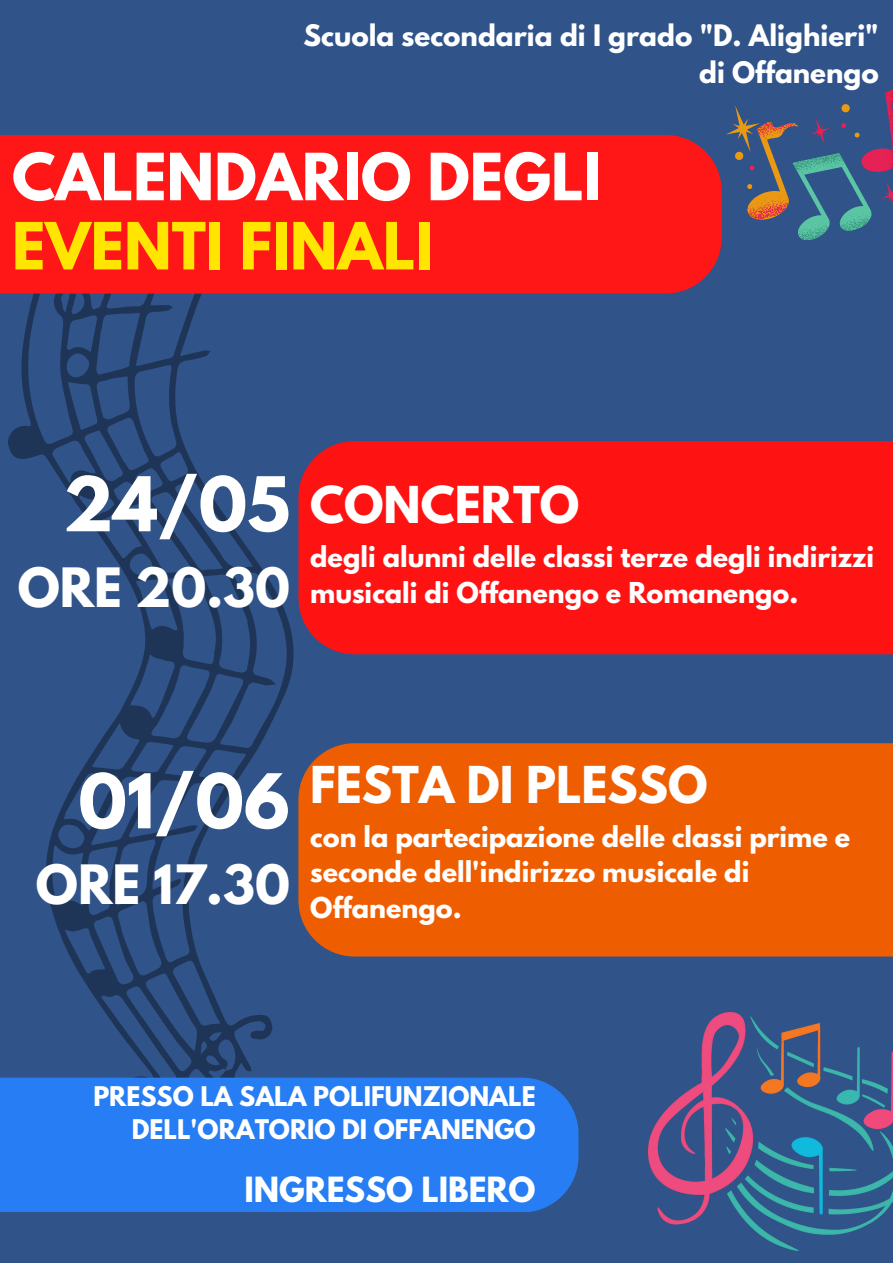
<style>
.page{position:relative;width:893px;height:1263px;background:#305389}
.page>*{position:absolute;margin:0;border:0;box-sizing:border-box;transform-origin:0 0}
.t1{font:700 66.75px "League Spartan";color:#fff}
.t2{font:700 57.6px "League Spartan";color:#fff}
.t3{font:700 57.6px "League Spartan";color:#ffe500}
.t4{font:700 48px "League Spartan";color:#fff}
.t5{font:700 45px "League Spartan";color:#fff}
.t6{font:700 30.75px "League Spartan";color:#fff}
.t7{font:700 26.25px/36.6px "League Spartan";color:#fff;text-align:right}
.t8{font:700 25.5px/35.5px "League Spartan";color:#fff}
.t9{font:700 24px/33.2px "League Spartan";color:#fff;text-align:right}
</style>
<div class="page">
<svg style="left:8px;top:294px;width:599px;height:862px"></svg>
<svg style="left:726px;top:89px;width:167px;height:151px"></svg>
<div style="left:298px;top:441px;width:595px;height:213px;background:#ff1212"></div>
<div style="left:298px;top:743px;width:595px;height:213px;background:#ef5d01"></div>
<div style="left:0;top:135px;width:722px;height:159px;background:#ff1616"></div>
<div style="left:0;top:1077px;width:578px;height:135px;background:#267df4"></div>
<img style="left:649px;top:1013px;width:244px;height:237px">
<p class="t7" style="left:303px;top:21px;width:577px">Scuola secondaria di I grado "D. Alighieri" di Offanengo</p>
<p class="t2" style="left:12px;top:148px;width:591px">CALENDARIO DEGLI</p>
<p class="t3" style="left:12px;top:218px;width:422px">EVENTI FINALI</p>
<p class="t1" style="left:63px;top:471px;width:228px">24/05</p>
<p class="t4" style="left:18px;top:563px;width:274px">ORE 20.30</p>
<p class="t5" style="left:310px;top:483px;width:271px">CONCERTO</p>
<p class="t8" style="left:310px;top:542px;width:565px">degli alunni delle classi terze degli indirizzi musicali di Offanengo e Romanengo.</p>
<p class="t1" style="left:78px;top:768px;width:213px">01/06</p>
<p class="t4" style="left:36px;top:860px;width:255px">ORE 17.30</p>
<p class="t5" style="left:310px;top:762px;width:399px">FESTA DI PLESSO</p>
<p class="t8" style="left:310px;top:822px;width:541px">con la partecipazione delle classi prime e seconde dell'indirizzo musicale di<br>Offanengo.</p>
<p class="t9" style="left:93px;top:1082px;width:444px">PRESSO LA SALA POLIFUNZIONALE<br>DELL'ORATORIO DI OFFANENGO</p>
<p class="t6" style="left:244px;top:1174px;width:293px">INGRESSO LIBERO</p>
</div>
